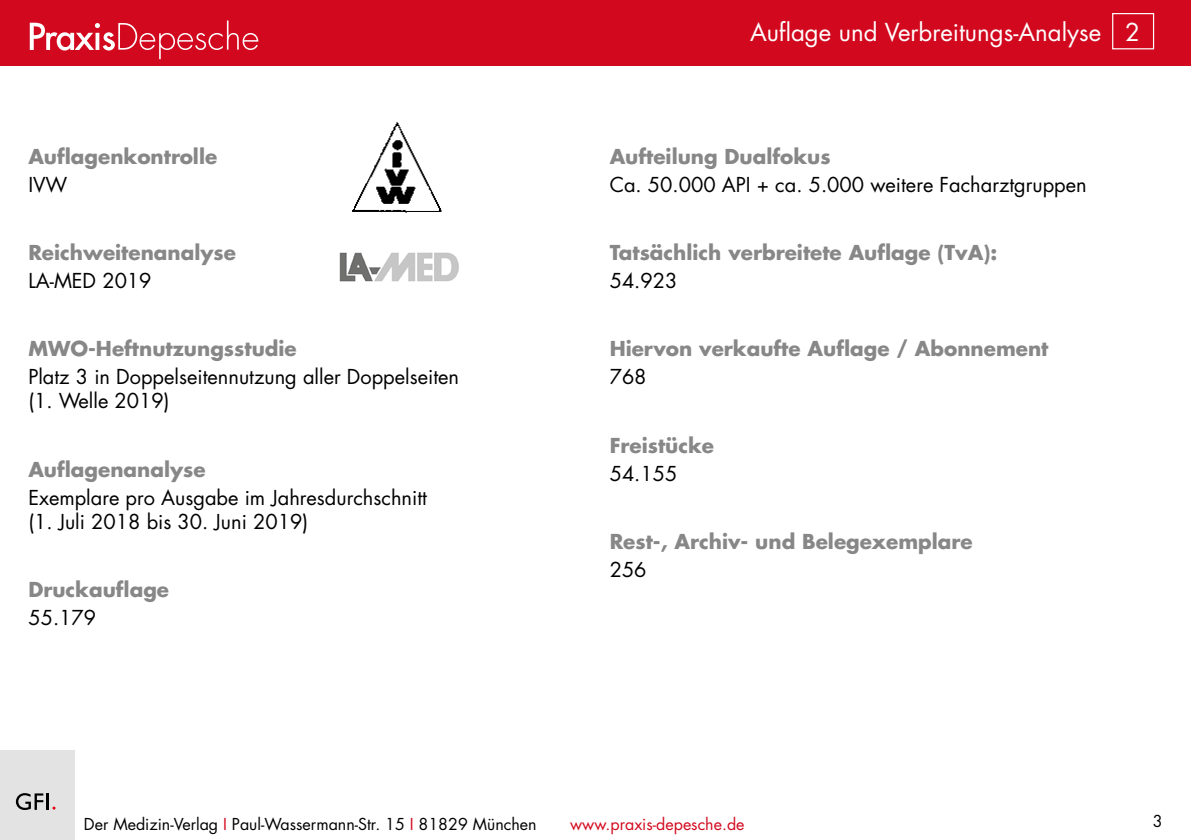
<style>
.page{position:relative;width:1191px;height:840px;background:#fff}
.page>*{position:absolute;margin:0;border:0;box-sizing:border-box;transform-origin:0 0}
.t1{font:24px "Futura Std";color:#fff}
.t2{font:700 20px "Futura Std";color:#878787}
.t3{font:20px/24px "Futura Std";color:#000}
.t4{font:16px "Futura Std";color:#000}
.t5{font:16px "Futura Std";color:#d2091e}
.s1{color:#d2091e}
</style>
<div class="page">
<div style="left:0;top:749px;width:75px;height:90px;background:#e3e3e3"></div>
<svg style="left:16px;top:793px;width:40px;height:16px"></svg>
<div style="left:0;top:0;width:1191px;height:66px;background:#d2091e"></div>
<svg style="left:30px;top:21px;width:228px;height:38px"></svg>
<div style="left:1112px;top:13px;width:42px;height:36px;border:1px solid #fff"></div>
<img style="left:352px;top:122px;width:89px;height:91px">
<img style="left:339px;top:252px;width:120px;height:30px">
<p class="t2" style="left:28px;top:143px;width:190px">Auflagenkontrolle</p>
<p class="t3" style="left:28px;top:173px;width:41px">IVW</p>
<p class="t2" style="left:28px;top:239px;width:209px">Reichweitenanalyse</p>
<p class="t3" style="left:28px;top:269px;width:125px">LA-MED 2019</p>
<p class="t2" style="left:28px;top:335px;width:270px">MWO-Heftnutzungsstudie</p>
<p class="t3" style="left:28px;top:365px;width:432px">Platz 3 in Doppelseitennutzung aller Doppelseiten (1. Welle 2019)</p>
<p class="t2" style="left:28px;top:455px;width:179px">Auflagenanalyse</p>
<p class="t3" style="left:28px;top:485px;width:400px">Exemplare pro Ausgabe im Jahresdurchschnitt (1. Juli 2018 bis 30. Juni 2019)</p>
<p class="t2" style="left:28px;top:575px;width:142px">Druckauflage</p>
<p class="t3" style="left:28px;top:605px;width:69px">55.179</p>
<p class="t1" style="left:750px;top:16px;width:391px">Auflage und Verbreitungs-Analyse 2</p>
<p class="t2" style="left:609px;top:143px;width:222px">Aufteilung Dualfokus</p>
<p class="t3" style="left:609px;top:173px;width:478px">Ca. 50.000 API + ca. 5.000 weitere Facharztgruppen</p>
<p class="t2" style="left:609px;top:239px;width:389px">Tatsächlich verbreitete Auflage (TvA):</p>
<p class="t3" style="left:609px;top:269px;width:69px">54.923</p>
<p class="t2" style="left:609px;top:335px;width:440px">Hiervon verkaufte Auflage / Abonnement</p>
<p class="t3" style="left:609px;top:365px;width:38px">768</p>
<p class="t2" style="left:609px;top:431px;width:106px">Freistücke</p>
<p class="t3" style="left:609px;top:461px;width:69px">54.155</p>
<p class="t2" style="left:609px;top:527px;width:364px">Rest-, Archiv- und Belegexemplare</p>
<p class="t3" style="left:609px;top:557px;width:38px">256</p>
<p class="t4" style="left:84px;top:813px;width:454px">Der Medizin-Verlag <span class="s1">I</span> Paul-Wassermann-Str. 15 <span class="s1">I</span> 81829 München</p>
<p class="t5" style="left:570px;top:813px;width:176px">www.praxis-depesche.de</p>
<p class="t4" style="left:1152px;top:810px;width:11px">3</p>
</div>
